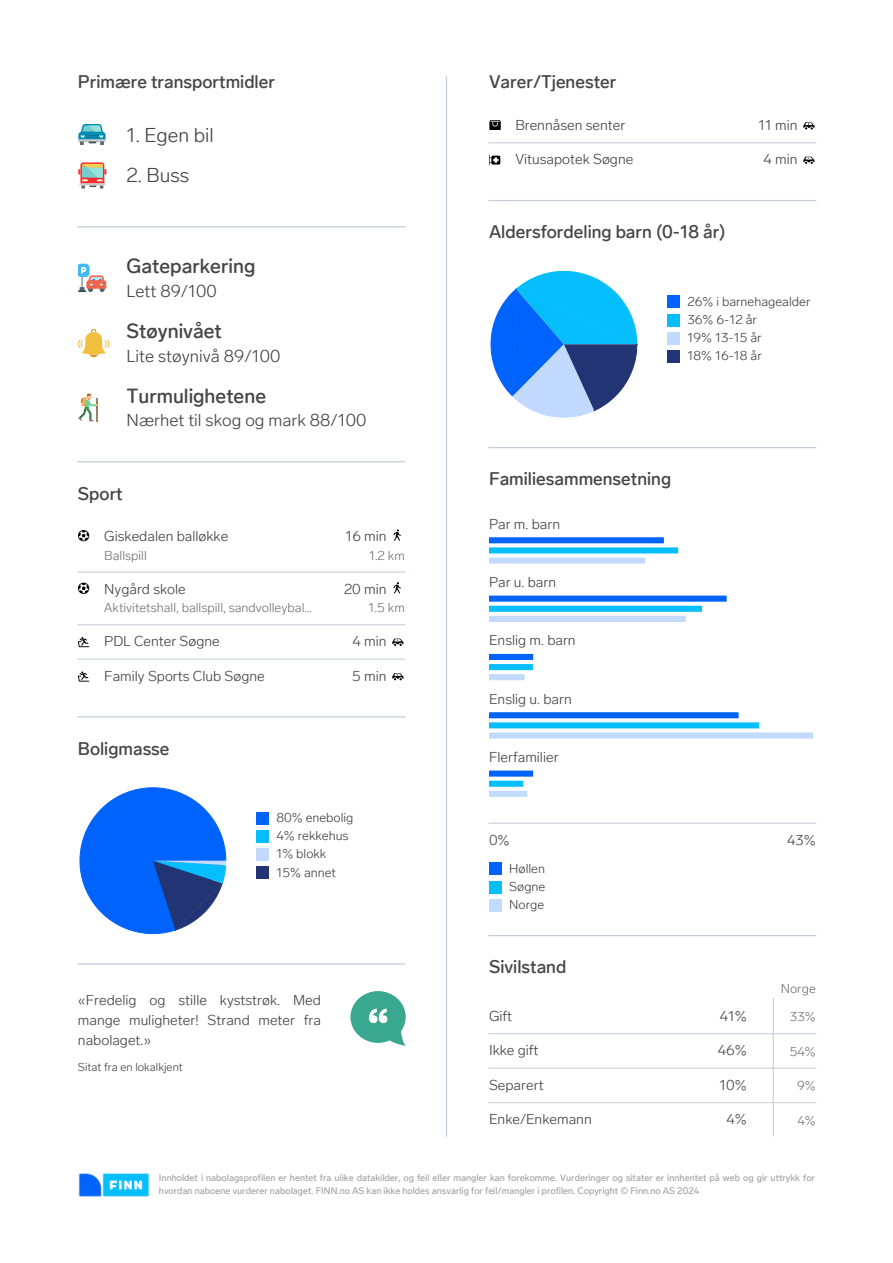
<style>
.page{position:relative;width:893px;height:1263px;background:#fff}
.page>*{position:absolute;margin:0;border:0;box-sizing:border-box;transform-origin:0 0}
.t1{font:500 19.95px "FINN Type Web 01";color:#464646}
.t2{font:300 19.95px "FINN Type Web 01";color:#464646}
.t3{font:500 17.85px "FINN Type Web 01";color:#464646}
.t4{font:300 17.1px "FINN Type Web 01";color:#464646}
.t5{font:300 14.25px/20.2px "FINN Type Web 01";color:#464646;text-align:justify}
.t6{font:300 12.9px/18.1px "FINN Type Web 01";color:#464646}
.t7{font:300 12.9px "FINN Type Web 01";color:#767676}
.t8{font:300 11.4px "FINN Type Web 01";color:#464646}
.t9{font:500 9.3px/12.1px "FINN Type Web 01";color:#a8a8a8}
</style>
<div class="page">
<hr style="left:446px;top:77px;width:1px;height:1059px;background:#c3ccd9">
<svg style="left:78px;top:124px;width:28px;height:21px"></svg>
<svg style="left:78px;top:162px;width:28px;height:27px"></svg>
<hr style="left:78px;top:226px;width:327px;height:1px;background:#c3ccd9">
<svg style="left:78px;top:264px;width:28px;height:28px"></svg>
<svg style="left:78px;top:329px;width:31px;height:28px"></svg>
<svg style="left:78px;top:394px;width:21px;height:28px"></svg>
<hr style="left:78px;top:461px;width:327px;height:1px;background:#c3ccd9">
<svg style="left:78px;top:530px;width:11px;height:11px"></svg>
<svg style="left:393px;top:529px;width:8px;height:12px"></svg>
<hr style="left:78px;top:572px;width:327px;height:1px;background:#c3ccd9">
<svg style="left:78px;top:583px;width:11px;height:11px"></svg>
<svg style="left:393px;top:582px;width:8px;height:11px"></svg>
<hr style="left:78px;top:624px;width:327px;height:1px;background:#c3ccd9">
<svg style="left:78px;top:637px;width:11px;height:10px"></svg>
<svg style="left:392px;top:639px;width:11px;height:7px"></svg>
<hr style="left:78px;top:659px;width:327px;height:1px;background:#c3ccd9">
<svg style="left:78px;top:671px;width:11px;height:11px"></svg>
<svg style="left:392px;top:673px;width:11px;height:7px"></svg>
<hr style="left:78px;top:716px;width:327px;height:1px;background:#c3ccd9">
<svg style="left:79px;top:787px;width:148px;height:147px"></svg>
<div style="left:256px;top:812px;width:12px;height:12px;background:#0063fb"></div>
<div style="left:256px;top:830px;width:12px;height:12px;background:#06befb"></div>
<div style="left:256px;top:848px;width:12px;height:13px;background:#c2dafe"></div>
<div style="left:256px;top:867px;width:12px;height:12px;background:#223474"></div>
<hr style="left:78px;top:963px;width:327px;height:1px;background:#c3ccd9">
<svg style="left:350px;top:991px;width:56px;height:55px"></svg>
<svg style="left:489px;top:120px;width:12px;height:10px"></svg>
<svg style="left:803px;top:122px;width:11px;height:8px"></svg>
<hr style="left:489px;top:143px;width:327px;height:1px;background:#c3ccd9">
<svg style="left:489px;top:155px;width:11px;height:10px"></svg>
<svg style="left:803px;top:157px;width:11px;height:7px"></svg>
<hr style="left:489px;top:200px;width:327px;height:1px;background:#c3ccd9">
<svg style="left:490px;top:271px;width:148px;height:147px"></svg>
<div style="left:667px;top:296px;width:12px;height:12px;background:#0063fb"></div>
<div style="left:667px;top:314px;width:12px;height:12px;background:#06befb"></div>
<div style="left:667px;top:332px;width:12px;height:12px;background:#c2dafe"></div>
<div style="left:667px;top:350px;width:12px;height:12px;background:#223474"></div>
<hr style="left:489px;top:447px;width:327px;height:1px;background:#c3ccd9">
<div style="left:489px;top:537px;width:175px;height:6px;background:#0063fb"></div>
<div style="left:489px;top:547px;width:189px;height:6px;background:#06befb"></div>
<div style="left:489px;top:557px;width:156px;height:7px;background:#c2dafe"></div>
<div style="left:489px;top:596px;width:238px;height:6px;background:#0063fb"></div>
<div style="left:489px;top:606px;width:213px;height:6px;background:#06befb"></div>
<div style="left:489px;top:616px;width:197px;height:6px;background:#c2dafe"></div>
<div style="left:489px;top:654px;width:44px;height:6px;background:#0063fb"></div>
<div style="left:489px;top:664px;width:44px;height:6px;background:#06befb"></div>
<div style="left:489px;top:674px;width:35px;height:6px;background:#c2dafe"></div>
<div style="left:489px;top:712px;width:250px;height:6px;background:#0063fb"></div>
<div style="left:489px;top:722px;width:270px;height:6px;background:#06befb"></div>
<div style="left:489px;top:732px;width:324px;height:6px;background:#c2dafe"></div>
<div style="left:489px;top:770px;width:44px;height:7px;background:#0063fb"></div>
<div style="left:489px;top:781px;width:34px;height:6px;background:#06befb"></div>
<div style="left:489px;top:791px;width:38px;height:6px;background:#c2dafe"></div>
<hr style="left:489px;top:823px;width:327px;height:1px;background:#c3ccd9">
<div style="left:489px;top:863px;width:12px;height:12px;background:#0063fb"></div>
<div style="left:489px;top:881px;width:12px;height:12px;background:#06befb"></div>
<div style="left:489px;top:899px;width:12px;height:12px;background:#c2dafe"></div>
<hr style="left:489px;top:935px;width:327px;height:1px;background:#c3ccd9">
<hr style="left:773px;top:998px;width:1px;height:138px;background:#c3ccd9">
<hr style="left:489px;top:1033px;width:327px;height:1px;background:#c3ccd9">
<hr style="left:489px;top:1068px;width:327px;height:1px;background:#c3ccd9">
<hr style="left:489px;top:1102px;width:327px;height:1px;background:#c3ccd9">
<img style="left:78px;top:1173px;width:72px;height:24px">
<p class="t3" style="left:78px;top:71px;width:199px">Primære transportmidler</p>
<h1 class="t2" style="left:127px;top:122px;width:89px">1. Egen bil</h1>
<h1 class="t2" style="left:127px;top:163px;width:64px">2. Buss</h1>
<h1 class="t1" style="left:127px;top:254px;width:130px">Gateparkering</h1>
<p class="t4" style="left:127px;top:280px;width:92px">Lett 89/100</p>
<h1 class="t1" style="left:127px;top:319px;width:97px">Støynivået</h1>
<p class="t4" style="left:127px;top:345px;width:155px">Lite støynivå 89/100</p>
<h1 class="t1" style="left:127px;top:384px;width:141px">Turmulighetene</h1>
<p class="t4" style="left:127px;top:410px;width:241px">Nærhet til skog og mark 88/100</p>
<p class="t3" style="left:78px;top:482px;width:46px">Sport</p>
<p class="t5" style="left:104px;top:526px;width:126px">Giskedalen balløkke</p>
<p class="t5" style="left:346px;top:526px;width:42px">16 min</p>
<p class="t7" style="left:104px;top:547px;width:44px">Ballspill</p>
<p class="t7" style="left:369px;top:547px;width:37px">1.2 km</p>
<p class="t5" style="left:104px;top:578px;width:83px">Nygård skole</p>
<p class="t5" style="left:344px;top:578px;width:44px">20 min</p>
<p class="t7" style="left:104px;top:600px;width:209px">Aktivitetshall, ballspill, sandvolleybal...</p>
<p class="t7" style="left:369px;top:600px;width:38px">1.5 km</p>
<p class="t5" style="left:104px;top:631px;width:117px">PDL Center Søgne</p>
<p class="t5" style="left:352px;top:631px;width:36px">4 min</p>
<p class="t5" style="left:104px;top:665px;width:162px">Family Sports Club Søgne</p>
<p class="t5" style="left:352px;top:665px;width:36px">5 min</p>
<p class="t3" style="left:78px;top:738px;width:93px">Boligmasse</p>
<p class="t6" style="left:276px;top:808px;width:79px">80% enebolig<br>4% rekkehus<br>1% blokk<br>15% annet</p>
<p class="t5" style="left:78px;top:989px;width:244px">«Fredelig og stille kyststrøk. Med mange muligheter! Strand meter fra nabolaget.»</p>
<p class="t8" style="left:78px;top:1060px;width:106px">Sitat fra en lokalkjent</p>
<p class="t3" style="left:489px;top:71px;width:129px">Varer/Tjenester</p>
<p class="t5" style="left:515px;top:115px;width:111px">Brennåsen senter</p>
<p class="t5" style="left:758px;top:115px;width:41px">11 min</p>
<p class="t5" style="left:515px;top:149px;width:119px">Vitusapotek Søgne</p>
<p class="t5" style="left:763px;top:149px;width:36px">4 min</p>
<p class="t3" style="left:489px;top:221px;width:238px">Aldersfordeling barn (0-18 år)</p>
<p class="t6" style="left:687px;top:292px;width:125px">26% i barnehagealder<br>36% 6-12 år<br>19% 13-15 år<br>18% 16-18 år</p>
<p class="t3" style="left:489px;top:468px;width:184px">Familiesammensetning</p>
<p class="t5" style="left:489px;top:514px;width:73px">Par m. barn</p>
<p class="t5" style="left:489px;top:572px;width:69px">Par u. barn</p>
<p class="t5" style="left:489px;top:630px;width:88px">Enslig m. barn</p>
<p class="t5" style="left:489px;top:688px;width:84px">Enslig u. barn</p>
<p class="t5" style="left:489px;top:747px;width:71px">Flerfamilier</p>
<p class="t5" style="left:489px;top:829px;width:22px">0%</p>
<p class="t5" style="left:787px;top:829px;width:30px">43%</p>
<p class="t6" style="left:509px;top:859px;width:38px;text-align:justify">Høllen Søgne Norge</p>
<p class="t3" style="left:489px;top:956px;width:79px">Sivilstand</p>
<p class="t7" style="left:781px;top:981px;width:37px">Norge</p>
<p class="t5" style="left:489px;top:1006px;width:25px">Gift</p>
<p class="t5" style="left:720px;top:1006px;width:29px">41%</p>
<p class="t7" style="left:790px;top:1009px;width:27px">33%</p>
<p class="t5" style="left:489px;top:1040px;width:51px">Ikke gift</p>
<p class="t5" style="left:718px;top:1040px;width:31px">46%</p>
<p class="t7" style="left:790px;top:1043px;width:28px">54%</p>
<p class="t5" style="left:489px;top:1074px;width:56px">Separert</p>
<p class="t5" style="left:720px;top:1074px;width:29px">10%</p>
<p class="t7" style="left:797px;top:1078px;width:20px">9%</p>
<p class="t5" style="left:489px;top:1109px;width:104px">Enke/Enkemann</p>
<p class="t5" style="left:726px;top:1109px;width:22px">4%</p>
<p class="t7" style="left:797px;top:1112px;width:20px">4%</p>
<p class="t9" style="left:159px;top:1172px;width:658px">Innholdet i nabolagsprofilen er hentet fra ulike datakilder, og feil eller mangler kan forekomme. Vurderinger og sitater er innhentet på web og gir uttrykk for hvordan naboene vurderer nabolaget. FINN.no AS kan ikke holdes ansvarlig for feil/mangler i profilen. Copyright © Finn.no AS 2024</p>
</div>
